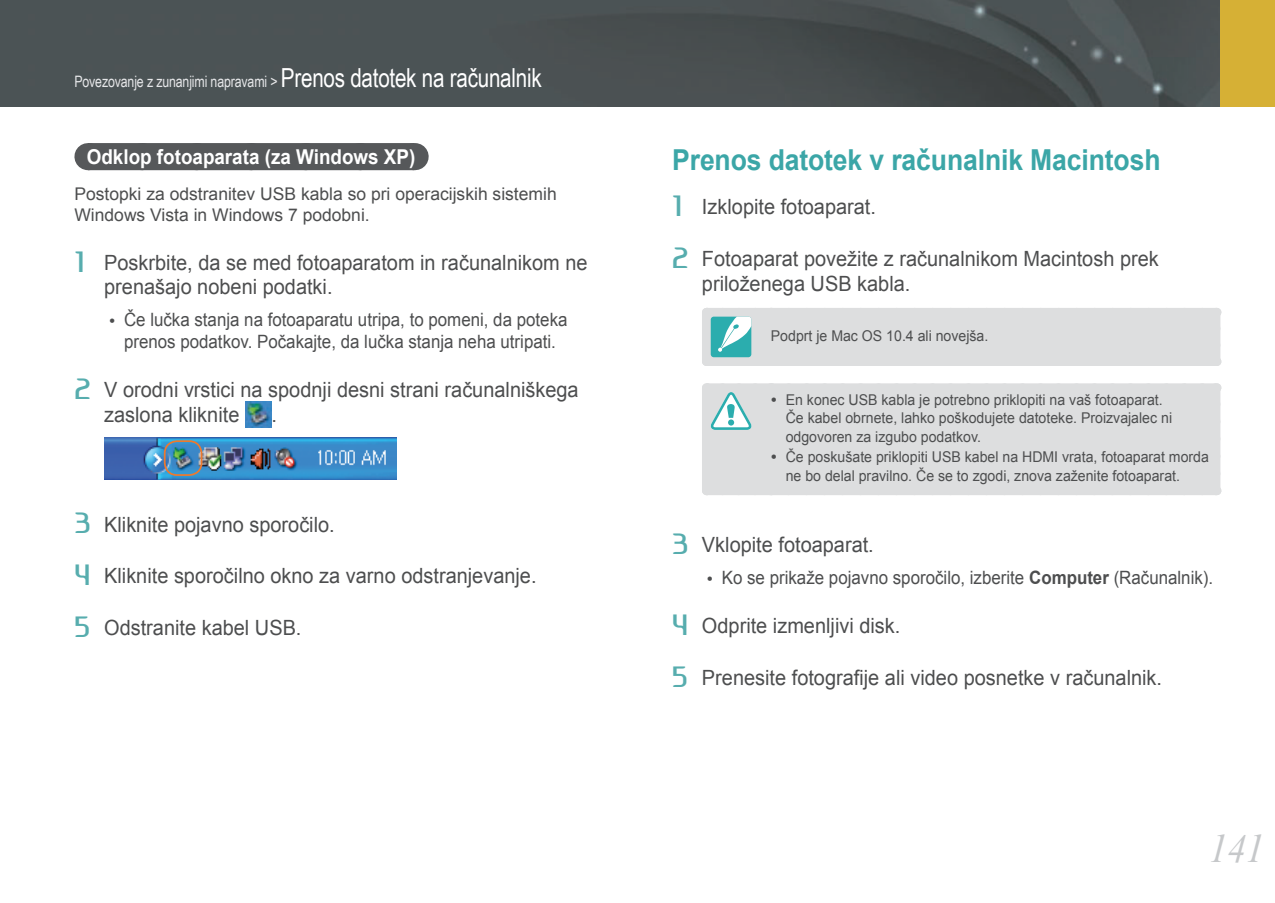
<style>
.page{position:relative;width:1275px;height:903px;background:#fff}
.page>*{position:absolute;margin:0;border:0;box-sizing:border-box;transform-origin:0 0}
.t1{font:italic 40.25px "Times New Roman";color:#c6c8ca;scale:.95 1}
.t2{font:700 28.88px "Arial";letter-spacing:-.005em;color:#3ba6a7;scale:.92 1}
.t3{font:21px/24.5px "Arial";color:#4d4e4f;scale:.95 1}
.t4{font:700 20.47px "Arial";color:#fff;scale:.92 1}
.t5{font:18.38px/21.9px "Arial";color:#4d4e4f;text-align:center;scale:.92 1}
.t6{font:17.5px/21px "Arial";color:#4d4e4f}
.t7{font:15.75px "Arial Narrow";letter-spacing:-.01em;color:#e6e7e9;scale:.96 1}
.t8{font:14.88px/18.4px "Arial";color:#4d4e4f;scale:.95 1}
.s1{font-size:26.25px;color:#fff}
.s2{font-family:"Ageonebold";font-size:26.25px;color:#57adae}
.s3{font-size:17.5px}
.s4{font-weight:700}
</style>
<div class="page">
<img style="left:0;top:0;width:1220px;height:107px">
<div style="left:1220px;top:0;width:55px;height:107px;background:#d6b035"></div>
<div style="left:88px;top:143px;width:326px;height:27px;background:#56585a"></div>
<svg style="left:147px;top:143px;width:240px;height:1px"></svg>
<svg style="left:414px;top:143px;width:1px;height:27px"></svg>
<img style="left:245px;top:401px;width:27px;height:27px">
<img style="left:104px;top:438px;width:293px;height:42px">
<div style="left:164px;top:440px;width:38px;height:36px;border:2px solid #ee792d;border-radius:12px"></div>
<div style="left:702px;top:308px;width:518px;height:58px;background:#dddedf"></div>
<div style="left:711px;top:392px;width:501px;height:94px;background:#dddedf"></div>
<div style="left:706px;top:383px;width:65px;height:9px;background:#dddedf"></div>
<div style="left:702px;top:388px;width:9px;height:103px;background:#dddedf"></div>
<div style="left:771px;top:383px;width:445px;height:9px;background:#dddedf"></div>
<div style="left:1212px;top:388px;width:8px;height:103px;background:#dddedf"></div>
<div style="left:706px;top:486px;width:65px;height:9px;background:#dddedf"></div>
<div style="left:771px;top:486px;width:445px;height:9px;background:#dddedf"></div>
<div style="left:789px;top:383px;width:431px;height:91px;background:#dddedf"></div>
<svg style="left:702px;top:383px;width:61px;height:91px"></svg>
<p class="t7" style="left:74px;top:72px;width:488px">Povezovanje z zunanjimi napravami &gt; <span class="s1">Prenos datotek na računalnik</span></p>
<p class="t4" style="left:87px;top:145px;width:359px">Odklop fotoaparata (za Windows XP)</p>
<p class="t6" style="left:74px;top:183px;width:484px">Postopki za odstranitev USB kabla so pri operacijskih sistemih<br>Windows Vista in Windows 7 podobni.</p>
<p class="t3" style="left:104px;top:250px;width:510px;text-indent:-30px"><span class="s2">1</span> Poskrbite, da se med fotoaparatom in računalnikom ne prenašajo nobeni podatki.</p>
<p class="t5" style="left:109px;top:309px;width:500px"><span class="s3">•</span> Če lučka stanja na fotoaparatu utripa, to pomeni, da poteka prenos podatkov. Počakajte, da lučka stanja neha utripati.</p>
<p class="t3" style="left:104px;top:378px;width:501px;text-indent:-30px"><span class="s2">2</span> V orodni vrstici na spodnji desni strani računalniškega zaslona kliknite</p>
<p class="t3" style="left:272px;top:402px;width:7px">.</p>
<p class="t3" style="left:74px;top:512px;width:276px"><span class="s2">3</span> Kliknite pojavno sporočilo.</p>
<p class="t3" style="left:74px;top:564px;width:488px"><span class="s2">4</span> Kliknite sporočilno okno za varno odstranjevanje.</p>
<p class="t3" style="left:74px;top:616px;width:241px"><span class="s2">5</span> Odstranite kabel USB.</p>
<h2 class="t2" style="left:672px;top:144px;width:532px">Prenos datotek v računalnik Macintosh</h2>
<p class="t3" style="left:672px;top:195px;width:216px"><span class="s2">1</span> Izklopite fotoaparat.</p>
<p class="t3" style="left:702px;top:246px;width:482px;text-indent:-30px"><span class="s2">2</span> Fotoaparat povežite z računalnikom Macintosh prek priloženega USB kabla.</p>
<p class="t8" style="left:771px;top:326px;width:230px">Podprt je Mac OS 10.4 ali novejša.</p>
<p class="t8" style="left:786px;top:390px;width:408px;text-indent:-15px"><span class="s3">•</span> En konec USB kabla je potrebno priklopiti na vaš fotoaparat.<br>Če kabel obrnete, lahko poškodujete datoteke. Proizvajalec ni odgovoren za izgubo podatkov.</p>
<p class="t8" style="left:786px;top:448px;width:447px;text-indent:-15px"><span class="s3">•</span> Če poskušate priklopiti USB kabel na HDMI vrata, fotoaparat morda ne bo delal pravilno. Če se to zgodi, znova zaženite fotoaparat.</p>
<p class="t3" style="left:672px;top:532px;width:214px"><span class="s2">3</span> Vklopite fotoaparat.</p>
<p class="t5" style="left:707px;top:566px;width:552px"><span class="s3">•</span> Ko se prikaže pojavno sporočilo, izberite <span class="s4">Computer</span> (Računalnik).</p>
<p class="t3" style="left:672px;top:613px;width:242px"><span class="s2">4</span> Odprite izmenljivi disk.</p>
<p class="t3" style="left:672px;top:665px;width:517px"><span class="s2">5</span> Prenesite fotografije ali video posnetke v računalnik.</p>
<h1 class="t1" style="left:1209px;top:826px;width:60px">141</h1>
</div>
